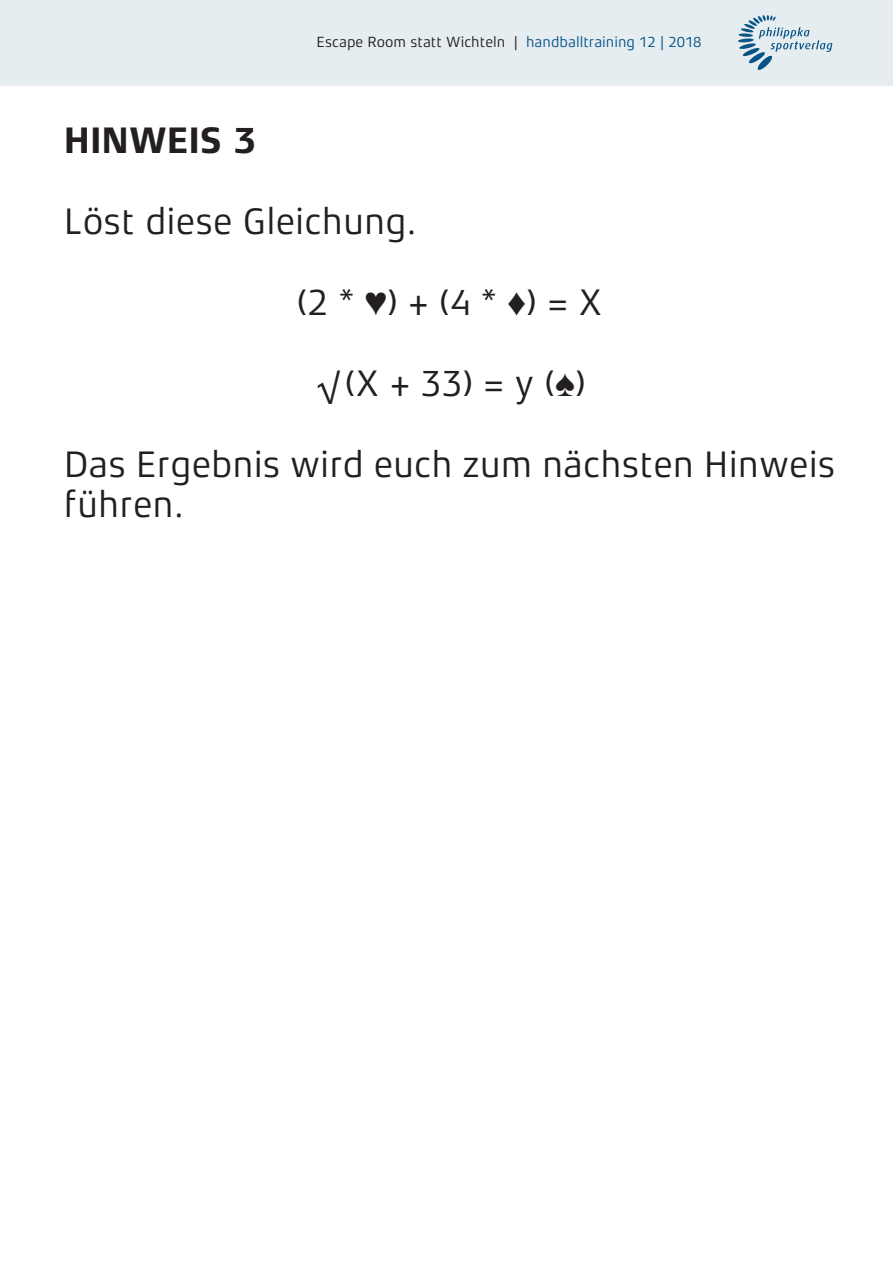
<style>
.page{position:relative;width:893px;height:1263px;background:#fff}
.page>*{position:absolute;margin:0;border:0;box-sizing:border-box;transform-origin:0 0}
.t1{font:37.5px "Xenois Sans Pro";color:#231f20}
.t2{font:700 37.5px "Xenois Sans Pro";color:#231f20}
.t3{font:15px "Xenois Sans Pro";color:#231f20}
.s1{color:#085486}
.s2{font-family:"Arial"}
</style>
<div class="page">
<div style="left:0;top:0;width:893px;height:85px;background:#e5edf1"></div>
<img style="left:738px;top:15px;width:95px;height:55px">
<p class="t2" style="left:64px;top:126px;width:194px">HINWEIS 3</p>
<p class="t3" style="left:317px;top:37px;width:386px">Escape Room statt Wichteln | <span class="s1">handballtraining 12 | 2018</span></p>
<p class="t1" style="left:64px;top:208px;width:355px">Löst diese Gleichung.</p>
<p class="t1" style="left:297px;top:289px;width:307px">(2*<span class="s2">♥</span>)+(4*<span class="s2">♦</span>)=X</p>
<p class="t1" style="left:314px;top:370px;width:274px">√(X + 33) = y (<span class="s2">♠</span>)</p>
<p class="t1" style="left:64px;top:451px;width:773px">Das Ergebnis wird euch zum nächsten Hinweis</p>
<p class="t1" style="left:64px;top:492px;width:122px">führen.</p>
</div>
